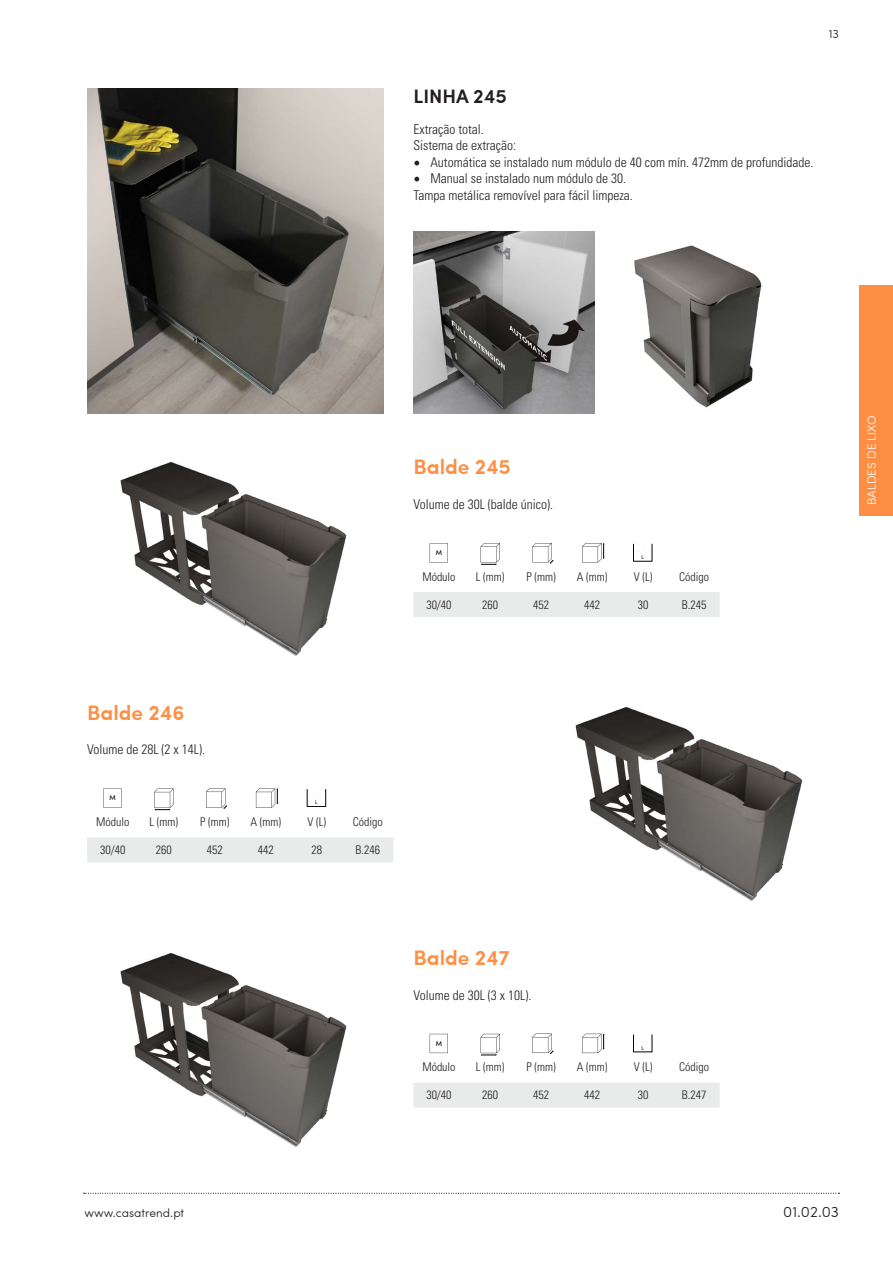
<style>
.page{position:relative;width:893px;height:1263px;background:#fff}
.page>*{position:absolute;margin:0;border:0;box-sizing:border-box;transform-origin:0 0}
.t1{font:600 21px "Sofia Pro";color:#fe8e43}
.t2{font:600 19.5px "Sofia Pro";color:#231f20}
.t3{font:300 15px "Sofia Pro";color:#231f20}
.t4{font:300 condensed 13.5px "Univers LT Std";color:#231f20}
.Tabela{font:300 condensed 12px "Univers LT Std";color:#231f20}
.t5{font:300 12px "Sofia Pro";color:#231f20}
.t6{font:300 12px "Sofia Pro";color:#fff}
.t7{font:500 6.75px "Sofia Pro";color:#000}
.t8{font:500 5.4px "Sofia Pro";color:#000}
.s1{font-family:"Minion Pro";font-weight:400;font-stretch:normal;font-size:18px}
</style>
<div class="page">
<svg style="left:84px;top:1193px;width:755px;height:1px"></svg>
<div style="left:859px;top:285px;width:34px;height:231px;background:#fe8e43"></div>
<img style="left:87px;top:88px;width:297px;height:325px">
<img style="left:634px;top:245px;width:128px;height:163px">
<img style="left:120px;top:462px;width:227px;height:194px">
<div style="left:413px;top:592px;width:307px;height:25px;background:#e9eaea"></div>
<svg style="left:582px;top:543px;width:23px;height:19px"></svg>
<svg style="left:481px;top:543px;width:19px;height:22px"></svg>
<svg style="left:430px;top:543px;width:18px;height:19px"></svg>
<svg style="left:532px;top:543px;width:21px;height:20px"></svg>
<div style="left:87px;top:837px;width:306px;height:25px;background:#e9eaea"></div>
<svg style="left:256px;top:788px;width:22px;height:20px"></svg>
<svg style="left:154px;top:788px;width:20px;height:22px"></svg>
<svg style="left:103px;top:788px;width:19px;height:20px"></svg>
<svg style="left:206px;top:788px;width:21px;height:21px"></svg>
<div style="left:307px;top:789px;width:19px;height:18px;border:1px solid #000"></div>
<img style="left:575px;top:707px;width:228px;height:194px">
<img style="left:120px;top:953px;width:227px;height:194px">
<div style="left:413px;top:1083px;width:307px;height:24px;background:#e9eaea"></div>
<svg style="left:582px;top:1034px;width:23px;height:19px"></svg>
<svg style="left:481px;top:1034px;width:19px;height:22px"></svg>
<svg style="left:430px;top:1034px;width:18px;height:19px"></svg>
<svg style="left:532px;top:1034px;width:21px;height:20px"></svg>
<img style="left:413px;top:232px;width:181px;height:181px">
<p class="t5" style="left:829px;top:25px;width:12px">13</p>
<p class="t2" style="left:413px;top:81px;width:95px">LINHA 245</p>
<p class="t4" style="left:413px;top:121px;width:72px">Extração total.</p>
<p class="t4" style="left:413px;top:138px;width:104px">Sistema de extração:</p>
<p class="t4" style="left:413px;top:154px;width:402px"><span class="s1">•</span> Automática se instalado num módulo de 40 com mín. 472mm de profundidade.</p>
<p class="t4" style="left:413px;top:171px;width:214px"><span class="s1">•</span> Manual se instalado num módulo de 30.</p>
<p class="t4" style="left:413px;top:187px;width:221px">Tampa metálica removível para fácil limpeza.</p>
<p class="t1" style="left:413px;top:451px;width:99px">Balde 245</p>
<p class="t4" style="left:413px;top:496px;width:141px">Volume de 30L (balde único).</p>
<p class="t7" style="left:436px;top:548px;width:8px">M</p>
<p class="t8" style="left:641px;top:554px;width:4px">L</p>
<p class="Tabela" style="left:422px;top:569px;width:35px">Módulo</p>
<p class="Tabela" style="left:476px;top:569px;width:30px">L (mm)</p>
<p class="Tabela" style="left:526px;top:569px;width:31px">P (mm)</p>
<p class="Tabela" style="left:577px;top:569px;width:32px">A (mm)</p>
<p class="Tabela" style="left:634px;top:569px;width:20px">V (L)</p>
<p class="Tabela" style="left:679px;top:569px;width:31px">Código</p>
<p class="Tabela" style="left:426px;top:597px;width:27px">30/40</p>
<p class="Tabela" style="left:482px;top:597px;width:17px">260</p>
<p class="Tabela" style="left:533px;top:597px;width:17px">452</p>
<p class="Tabela" style="left:584px;top:597px;width:17px">442</p>
<p class="Tabela" style="left:638px;top:597px;width:12px">30</p>
<p class="Tabela" style="left:682px;top:597px;width:26px">B.245</p>
<p class="t1" style="left:87px;top:696px;width:99px">Balde 246</p>
<p class="t4" style="left:87px;top:741px;width:119px">Volume de 28L (2 x 14L).</p>
<p class="t7" style="left:110px;top:793px;width:8px">M</p>
<p class="t8" style="left:315px;top:799px;width:4px">L</p>
<p class="Tabela" style="left:96px;top:815px;width:35px">Módulo</p>
<p class="Tabela" style="left:149px;top:815px;width:30px">L (mm)</p>
<p class="Tabela" style="left:200px;top:815px;width:31px">P (mm)</p>
<p class="Tabela" style="left:250px;top:815px;width:32px">A (mm)</p>
<p class="Tabela" style="left:307px;top:815px;width:20px">V (L)</p>
<p class="Tabela" style="left:353px;top:815px;width:31px">Código</p>
<p class="Tabela" style="left:100px;top:843px;width:27px">30/40</p>
<p class="Tabela" style="left:156px;top:843px;width:17px">260</p>
<p class="Tabela" style="left:207px;top:843px;width:17px">452</p>
<p class="Tabela" style="left:258px;top:843px;width:17px">442</p>
<p class="Tabela" style="left:311px;top:843px;width:12px">28</p>
<p class="Tabela" style="left:355px;top:843px;width:26px">B.246</p>
<p class="t1" style="left:413px;top:942px;width:98px">Balde 247</p>
<p class="t4" style="left:413px;top:987px;width:119px">Volume de 30L (3 x 10L).</p>
<p class="t7" style="left:436px;top:1038px;width:8px">M</p>
<p class="t8" style="left:641px;top:1044px;width:4px">L</p>
<p class="Tabela" style="left:422px;top:1060px;width:35px">Módulo</p>
<p class="Tabela" style="left:476px;top:1060px;width:30px">L (mm)</p>
<p class="Tabela" style="left:526px;top:1060px;width:31px">P (mm)</p>
<p class="Tabela" style="left:577px;top:1060px;width:32px">A (mm)</p>
<p class="Tabela" style="left:634px;top:1060px;width:20px">V (L)</p>
<p class="Tabela" style="left:679px;top:1060px;width:31px">Código</p>
<p class="Tabela" style="left:426px;top:1088px;width:27px">30/40</p>
<p class="Tabela" style="left:482px;top:1088px;width:17px">260</p>
<p class="Tabela" style="left:533px;top:1088px;width:17px">452</p>
<p class="Tabela" style="left:584px;top:1088px;width:17px">442</p>
<p class="Tabela" style="left:638px;top:1088px;width:12px">30</p>
<p class="Tabela" style="left:682px;top:1088px;width:26px">B.247</p>
<p class="t5" style="left:84px;top:1204px;width:101px">www.casatrend.pt</p>
<p class="t6" style="left:863px;top:505px;width:92px;rotate:-90deg">BALDES DE LIXO</p>
<p class="t3" style="left:783px;top:1201px;width:57px">01.02.03</p>
</div>
